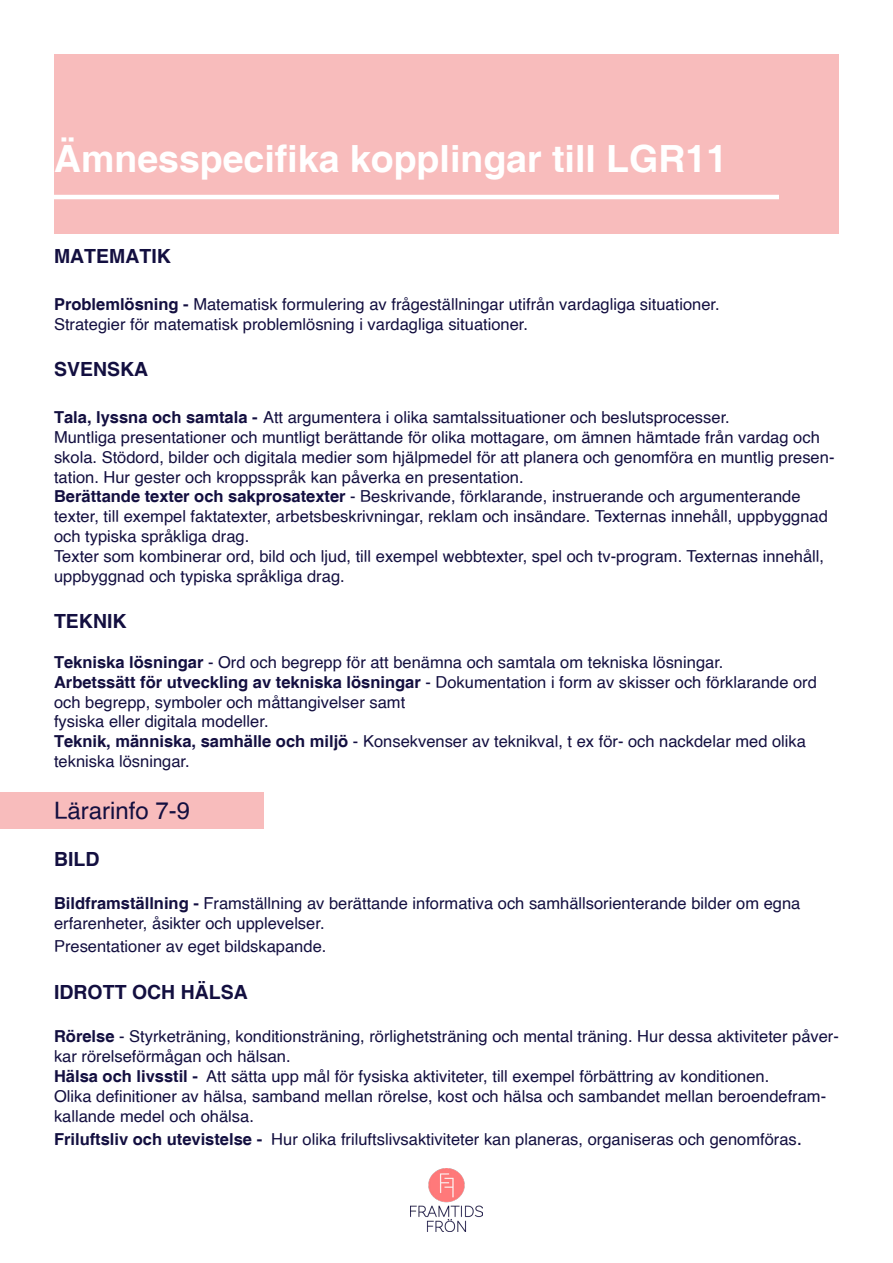
<style>
.page{position:relative;width:893px;height:1263px;background:#fff}
.page>*{position:absolute;margin:0;border:0;box-sizing:border-box;transform-origin:0 0}
.t1{font:700 37.5px "Helvetica";color:#fff}
.t2{font:24px "Helvetica";color:#130f40}
.t3{font:700 19.5px "Helvetica";color:#130f40}
.t4{font:16.5px/19.8px "Helvetica";color:#130f40}
.s1{font-weight:700}
.s2{font-size:19.5px}
</style>
<div class="page">
<div style="left:0;top:792px;width:264px;height:36px;background:#f8bcbc"></div>
<div style="left:54px;top:54px;width:785px;height:180px;background:#f8bcbc"></div>
<hr style="left:54px;top:195px;width:725px;height:4px;background:#fff">
<img style="left:411px;top:1168px;width:71px;height:64px">
<p class="t1" style="left:54px;top:136px;width:675px">Ämnesspecifika kopplingar till LGR11</p>
<p class="t3" style="left:54px;top:244px;width:118px">MATEMATIK</p>
<p class="t4" style="left:54px;top:295px;width:667px"><span class="s1">Problemlösning -</span> Matematisk formulering av frågeställningar utifrån vardagliga situationer.</p>
<p class="t4" style="left:54px;top:314px;width:476px">Strategier för matematisk problemlösning i vardagliga situationer.</p>
<p class="t3" style="left:54px;top:358px;width:96px">SVENSKA</p>
<p class="t4" style="left:54px;top:408px;width:677px"><span class="s1">Tala, lyssna och samtala -</span> Att argumentera i olika samtalssituationer och beslutsprocesser.</p>
<p class="t4" style="left:54px;top:428px;width:782px">Muntliga presentationer och muntligt berättande för olika mottagare, om ämnen hämtade från vardag och skola. Stödord, bilder och digitala medier som hjälpmedel för att planera och genomföra en muntlig presen&shy;tation. Hur gester och kroppsspråk kan påverka en presentation.</p>
<p class="t4" style="left:54px;top:487px;width:775px"><span class="s1">Berättande texter och sakprosatexter</span> - Beskrivande, förklarande, instruerande och argumenterande texter, till exempel faktatexter, arbetsbeskrivningar, reklam och insändare. Texternas innehåll, uppbyggnad och typiska språkliga drag.</p>
<p class="t4" style="left:54px;top:547px;width:772px">Texter som kombinerar ord, bild och ljud, till exempel webbtexter, spel och tv-program. Texternas innehåll, uppbyggnad och typiska språkliga drag.</p>
<p class="t3" style="left:54px;top:610px;width:74px">TEKNIK</p>
<p class="t4" style="left:54px;top:653px;width:671px"><span class="s1">Tekniska lösningar</span> - Ord och begrepp för att benämna och samtala om tekniska lösningar.</p>
<p class="t4" style="left:54px;top:673px;width:764px"><span class="s1">Arbetssätt för utveckling av tekniska lösningar</span> - Dokumentation i form av skisser och förklarande ord och begrepp, symboler och måttangivelser samt</p>
<p class="t4" style="left:54px;top:712px;width:216px">fysiska eller digitala modeller.</p>
<p class="t4" style="left:54px;top:732px;width:753px"><span class="s1">Teknik, människa, samhälle och miljö</span> - Konsekvenser av teknikval, t ex för- och nackdelar med olika tekniska lösningar.</p>
<p class="t2" style="left:54px;top:792px;width:138px">Lärarinfo 7-9</p>
<p class="t3" style="left:54px;top:847px;width:47px">BILD</p>
<p class="t4" style="left:54px;top:894px;width:748px"><span class="s1">Bildframställning -</span> Framställning av berättande informativa och samhällsorienterande bilder om egna erfarenheter, åsikter och upplevelser.</p>
<p class="t4" style="left:54px;top:937px;width:274px">Presentationer av eget bildskapande.</p>
<p class="t3" style="left:54px;top:980px;width:195px">IDROTT OCH HÄLSA</p>
<p class="t4" style="left:54px;top:1027px;width:786px"><span class="s1">Rörelse</span> - Styrketräning, konditionsträning, rörlighetsträning och mental träning. Hur dessa aktiviteter påver&shy;kar rörelseförmågan och hälsan.</p>
<p class="t4" style="left:54px;top:1067px;width:717px"><span class="s1">Hälsa och livsstil -</span> Att sätta upp mål för fysiska aktiviteter, till exempel förbättring av konditionen.</p>
<p class="t4" style="left:54px;top:1087px;width:774px">Olika definitioner av hälsa, samband mellan rörelse, kost och hälsa och sambandet mellan beroendefram&shy;kallande medel och ohälsa.</p>
<p class="t4" style="left:54px;top:1130px;width:750px"><span class="s1">Friluftsliv och utevistelse -</span> Hur olika friluftslivsaktiviteter kan planeras, organiseras och genomföras<span class="s2">.</span></p>
</div>
